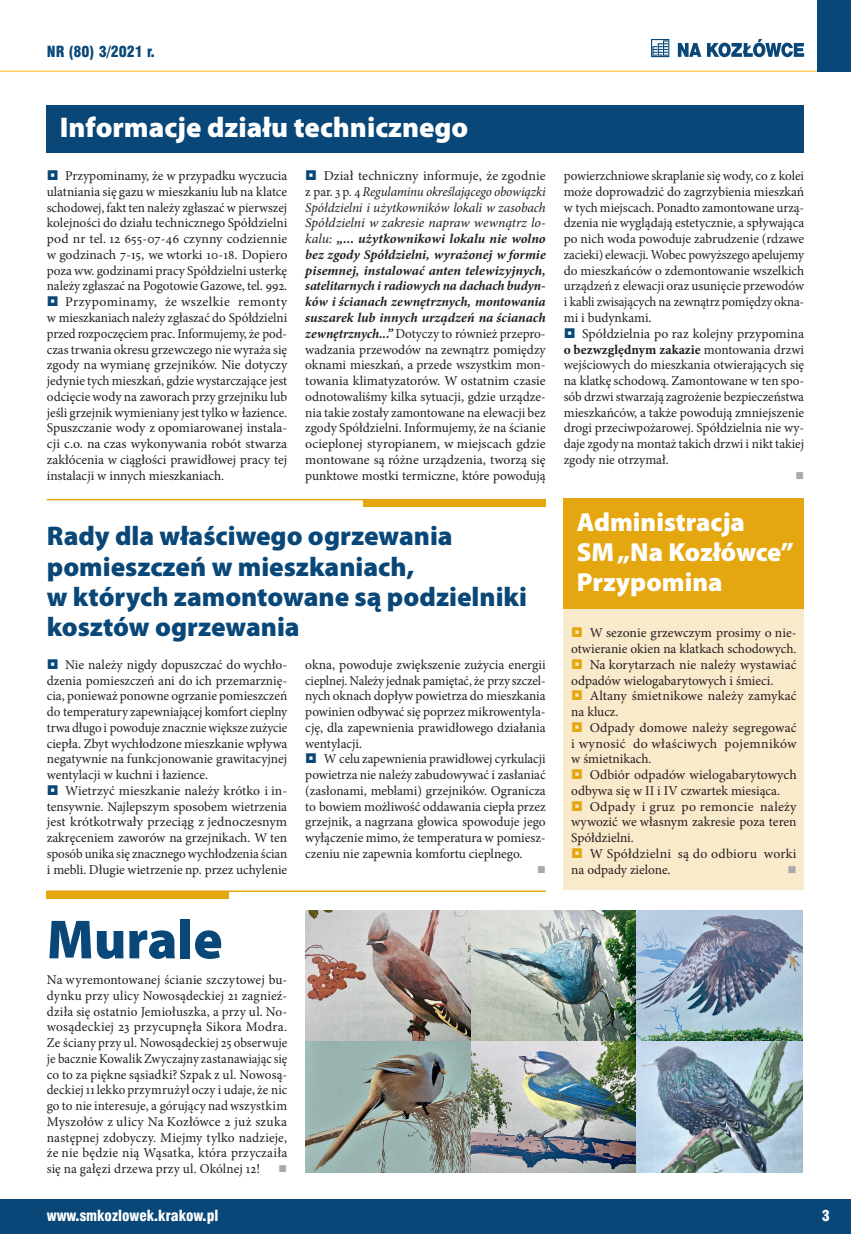
<style>
.page{position:relative;width:851px;height:1234px;background:#fff}
.page>*{position:absolute;margin:0;border:0;box-sizing:border-box;transform-origin:0 0}
.tytul_duzy{font:900 55.5px "Myriad Pro";color:#084778}
.tytul_maly_WHITE{font:900 28.5px "Myriad Pro";color:#fff}
.tytul_maly{font:900 27px/30.5px "Myriad Pro";color:#084778}
.tytul_maly_WHITE-2{font:900 26.25px/29.8px "Myriad Pro";color:#fff}
.t1{font:15px "Swis 721 Blk Cn EU";color:#fff}
.t2{font:15px "Swis 721 Blk Cn EU";color:#084778}
.tekst_1_akapit{font:13.5px/15.8px "Minion Pro";color:#231f20;text-align:justify}
.tekst_1_akapit-2{font:12px "Wingdings";color:#a8a9ad}
.tekst{font:12px "Wingdings";color:#a8a9ad}
.tekst_1_akapit-3{font:12px "Wingdings";color:#a8a9ad;scale:.96 1}
.s1{font-style:italic}
.s2{font-weight:700;font-style:italic}
.s3{font-weight:700}
</style>
<div class="page">
<div style="left:0;top:1199px;width:850px;height:34px;background:#084778"></div>
<hr style="left:47px;top:499px;width:498px;height:1px;background:#e5a710">
<div style="left:363px;top:499px;width:182px;height:8px;background:#e5a710"></div>
<hr style="left:47px;top:890px;width:498px;height:1px;background:#e5a710">
<div style="left:47px;top:890px;width:182px;height:8px;background:#e5a710"></div>
<div style="left:563px;top:499px;width:241px;height:390px;background:#faeacc"></div>
<div style="left:563px;top:499px;width:241px;height:109px;background:#e5a710"></div>
<div style="left:47px;top:105px;width:757px;height:48px;background:#084778"></div>
<img style="left:305px;top:910px;width:497px;height:262px">
<hr style="left:0;top:71px;width:850px;height:1px;background:#fecc5b">
<div style="left:816px;top:0;width:34px;height:72px;background:#084778"></div>
<svg style="left:651px;top:39px;width:18px;height:18px"></svg>
<svg style="left:677px;top:43px;width:24px;height:14px"></svg>
<svg style="left:707px;top:39px;width:97px;height:18px"></svg>
<p class="t2" style="left:47px;top:42px;width:109px">NR (80) 3/2021 r.</p>
<p class="tytul_maly_WHITE" style="left:60px;top:108px;width:410px">Informacje działu technicznego</p>
<p class="tekst_1_akapit" style="left:47px;top:168px;width:242px;text-indent:18px">Przypominamy, że w przypadku wyczucia ulatniania się gazu w mieszkaniu lub na klatce schodowej, fakt ten należy zgłaszać w pierwszej kolejności do działu technicznego Spółdzielni pod nr tel. 12 655-07-46 czynny codziennie w godzinach 7-15, we wtorki 10-18. Dopiero poza ww. godzinami pracy Spółdzielni usterkę należy zgłaszać na Pogotowie Gazowe, tel. 992.</p>
<p class="tekst_1_akapit" style="left:47px;top:294px;width:242px;text-indent:18px">Przypominamy, że wszelkie remonty w mieszkaniach należy zgłaszać do Spółdzielni przed rozpoczęciem prac. Informujemy, że pod&shy;czas trwania okresu grzewczego nie wyraża się zgody na wymianę grzejników. Nie dotyczy jedynie tych mieszkań, gdzie wystarczające jest odcięcie wody na zaworach przy grzejniku lub jeśli grzejnik wymieniany jest tylko w łazience.<br>Spuszczanie wody z opomiarowanej instala&shy;cji c.o. na czas wykonywania robót stwarza zakłócenia w ciągłości prawidłowej pracy tej instalacji w innych mieszkaniach.</p>
<p class="tekst_1_akapit" style="left:305px;top:168px;width:242px;text-indent:18px">Dział techniczny informuje, że zgodnie z par. 3 p. 4 <span class="s1">Regulaminu określającego obowiązki Spółdzielni i użytkowników lokali w zasobach Spółdzielni w zakresie napraw wewnątrz lo&shy;kalu:</span> <span class="s2">„... użytkownikowi lokalu nie wolno bez zgody Spółdzielni, wyrażonej w formie pisemnej, instalować anten telewizyjnych, satelitarnych i radiowych na dachach budyn&shy;ków i ścianach zewnętrznych, montowania suszarek lub innych urządzeń na ścianach zewnętrznych...”</span> Dotyczy to również przepro&shy;wadzania przewodów na zewnątrz pomiędzy oknami mieszkań, a przede wszystkim mon&shy;towania klimatyzatorów. W ostatnim czasie odnotowaliśmy kilka sytuacji, gdzie urządze&shy;nia takie zostały zamontowane na elewacji bez zgody Spółdzielni. Informujemy, że na ścianie ocieplonej styropianem, w miejscach gdzie montowane są różne urządzenia, tworzą się punktowe mostki termiczne, które powodują</p>
<p class="tekst_1_akapit" style="left:563px;top:168px;width:242px">powierzchniowe skraplanie się wody, co z kolei może doprowadzić do zagrzybienia mieszkań w tych miejscach. Ponadto zamontowane urzą&shy;dzenia nie wyglądają estetycznie, a spływająca po nich woda powoduje zabrudzenie (rdzawe zacieki) elewacji. Wobec powyższego apelujemy do mieszkańców o zdemontowanie wszelkich urządzeń z elewacji oraz usunięcie przewodów i kabli zwisających na zewnątrz pomiędzy okna&shy;mi i budynkami.</p>
<p class="tekst_1_akapit" style="left:563px;top:325px;width:242px;text-indent:18px">Spółdzielnia po raz kolejny przypomina <span class="s3">o bezwzględnym zakazie</span> montowania drzwi wejściowych do mieszkania otwierających się na klatkę schodową. Zamontowane w ten spo&shy;sób drzwi stwarzają zagrożenie bezpieczeństwa mieszkańców, a także powodują zmniejszenie drogi przeciwpożarowej. Spółdzielnia nie wy&shy;daje zgody na montaż takich drzwi i nikt takiej zgody nie otrzymał.</p>
<p class="tekst" style="left:795px;top:468px;width:10px">■</p>
<p class="tytul_maly" style="left:47px;top:519px;width:482px">Rady dla właściwego ogrzewania pomieszczeń w mieszkaniach,<br>w których zamontowane są podzielniki kosztów ogrzewania</p>
<p class="tekst_1_akapit" style="left:47px;top:656px;width:242px;text-indent:18px">Nie należy nigdy dopuszczać do wychło&shy;dzenia pomieszczeń ani do ich przemarznię&shy;cia, ponieważ ponowne ogrzanie pomieszczeń do temperatury zapewniającej komfort cieplny trwa długo i powoduje znacznie większe zużycie ciepła. Zbyt wychłodzone mieszkanie wpływa negatywnie na funkcjonowanie grawitacyjnej wentylacji w kuchni i łazience.</p>
<p class="tekst_1_akapit" style="left:47px;top:782px;width:242px;text-indent:18px">Wietrzyć mieszkanie należy krótko i in&shy;tensywnie. Najlepszym sposobem wietrzenia jest krótkotrwały przeciąg z jednoczesnym zakręceniem zaworów na grzejnikach. W ten sposób unika się znacznego wychłodzenia ścian i mebli. Długie wietrzenie np. przez uchylenie</p>
<p class="tytul_duzy" style="left:47px;top:902px;width:177px">Murale</p>
<p class="tekst_1_akapit" style="left:47px;top:971px;width:242px">Na wyremontowanej ścianie szczytowej bu&shy;dynku przy ulicy Nowosądeckiej 21 zagnieź&shy;dziła się ostatnio Jemiołuszka, a przy ul. No&shy;wosądeckiej 23 przycupnęła Sikora Modra.<br>Ze ściany przy ul. Nowosądeckiej 25 obserwuje je bacznie Kowalik Zwyczajny zastanawiając się co to za piękne sąsiadki? Szpak z ul. Nowosą&shy;deckiej 11 lekko przymrużył oczy i udaje, że nic go to nie interesuje, a górujący nad wszystkim Myszołów z ulicy Na Kozłówce 2 już szuka następnej zdobyczy. Miejmy tylko nadzieje, że nie będzie nią Wąsatka, która przyczaiła się na gałęzi drzewa przy ul. Okólnej 12!</p>
<p class="tekst_1_akapit-3" style="left:278px;top:1161px;width:10px">■</p>
<p class="tekst_1_akapit" style="left:305px;top:656px;width:242px">okna, powoduje zwiększenie zużycia energii cieplnej. Należy jednak pamiętać, że przy szczel&shy;nych oknach dopływ powietrza do mieszkania powinien odbywać się poprzez mikrowentyla&shy;cję, dla zapewnienia prawidłowego działania wentylacji.</p>
<p class="tekst_1_akapit" style="left:305px;top:751px;width:242px;text-indent:18px">W celu zapewnienia prawidłowej cyrkulacji powietrza nie należy zabudowywać i zasłaniać (zasłonami, meblami) grzejników. Ogranicza to bowiem możliwość oddawania ciepła przez grzejnik, a nagrzana głowica spowoduje jego wyłączenie mimo, że temperatura w pomiesz&shy;czeniu nie zapewnia komfortu cieplnego.</p>
<p class="tekst_1_akapit-2" style="left:537px;top:862px;width:10px">■</p>
<p class="tytul_maly_WHITE-2" style="left:576px;top:506px;width:219px">Administracja<br>SM „Na Kozłówce”<br>Przypomina</p>
<p class="tekst_1_akapit" style="left:571px;top:625px;width:227px;text-align:right">W sezonie grzewczym prosimy o nie&shy;otwieranie okien na klatkach schodowych.</p>
<p class="tekst_1_akapit" style="left:571px;top:656px;width:227px;text-indent:18px">Na korytarzach nie należy wystawiać odpadów wielogabarytowych i śmieci.</p>
<p class="tekst_1_akapit" style="left:571px;top:688px;width:227px;text-indent:18px">Altany śmietnikowe należy zamykać na klucz.</p>
<p class="tekst_1_akapit" style="left:571px;top:719px;width:227px;text-indent:18px">Odpady domowe należy segregować i wynosić do właściwych pojemników w śmietnikach.</p>
<p class="tekst_1_akapit" style="left:571px;top:766px;width:227px;text-indent:18px">Odbiór odpadów wielogabarytowych odbywa się w II i IV czwartek miesiąca.</p>
<p class="tekst_1_akapit" style="left:571px;top:798px;width:227px;text-indent:18px">Odpady i gruz po remoncie należy wywozić we własnym zakresie poza teren Spółdzielni.</p>
<p class="tekst_1_akapit" style="left:571px;top:845px;width:227px;text-indent:18px">W Spółdzielni są do odbioru worki na odpady zielone.</p>
<p class="tekst_1_akapit-2" style="left:787px;top:862px;width:11px">■</p>
<p class="t1" style="left:47px;top:1206px;width:173px">www.smkozlowek.krakow.pl</p>
<p class="t1" style="left:821px;top:1206px;width:10px">3</p>
</div>
